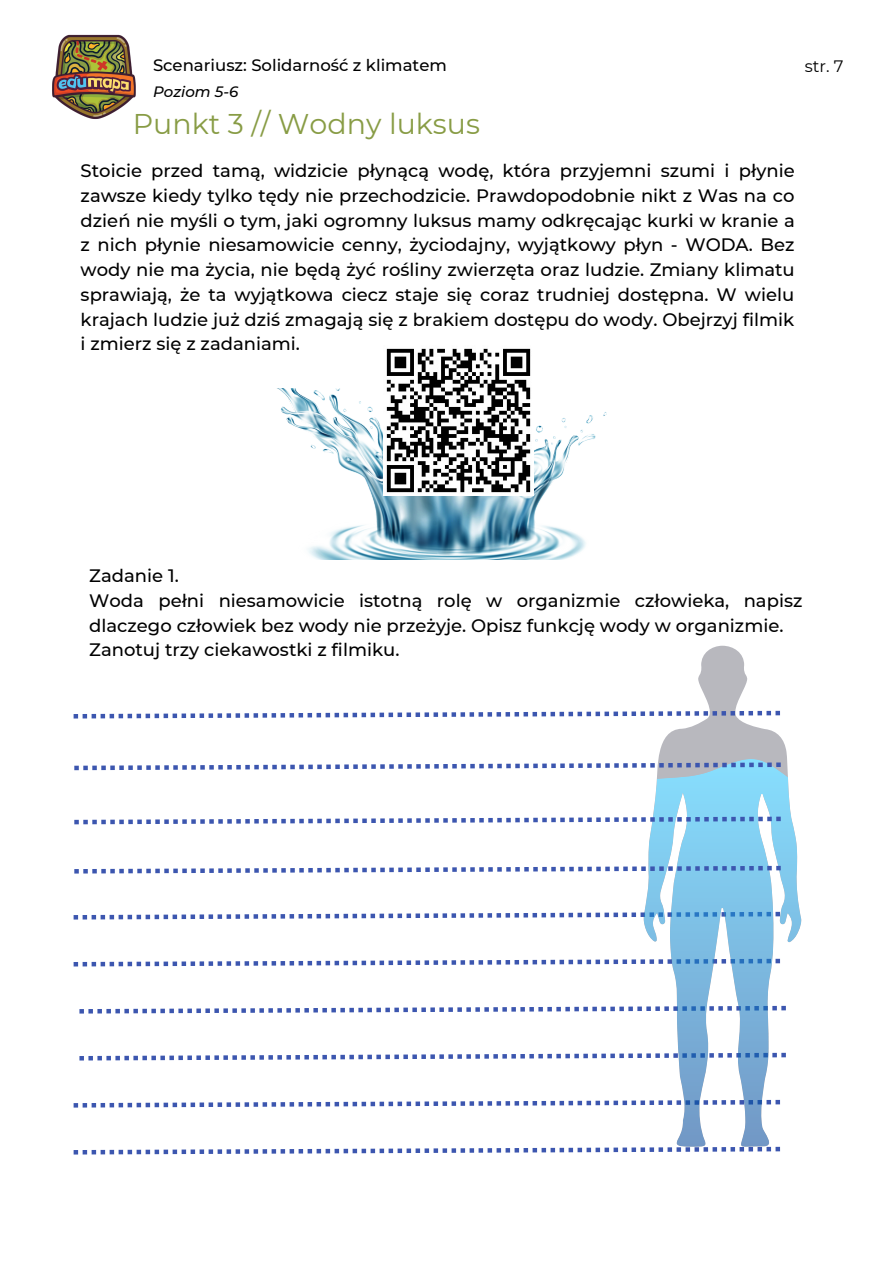
<style>
.page{position:relative;width:893px;height:1264px;background:#fff}
.page>*{position:absolute;margin:0;border:0;box-sizing:border-box;transform-origin:0 0}
.t1{font:28.5px "Montserrat";color:#889c45}
.t2{font:500 18px/24.8px "Montserrat";color:#000;text-align:justify}
.t3{font:500 16.5px "Montserrat";color:#000}
.t4{font:16.5px "Montserrat";color:#000}
.t5{font:italic 500 15px "Montserrat";color:#000}
</style>
<div class="page">
<img style="left:52px;top:34px;width:84px;height:85px">
<img style="left:279px;top:389px;width:327px;height:171px">
<img style="left:383px;top:348px;width:150px;height:147px">
<svg style="left:74px;top:912px;width:568px;height:7px"></svg>
<svg style="left:74px;top:959px;width:568px;height:7px"></svg>
<svg style="left:79px;top:1006px;width:563px;height:7px"></svg>
<svg style="left:79px;top:1053px;width:563px;height:7px"></svg>
<svg style="left:74px;top:1100px;width:568px;height:7px"></svg>
<svg style="left:74px;top:1147px;width:706px;height:7px"></svg>
<svg style="left:642px;top:645px;width:159px;height:505px"></svg>
<svg style="left:719px;top:759px;width:55px;height:3px"></svg>
<svg style="left:74px;top:865px;width:706px;height:8px"></svg>
<svg style="left:74px;top:816px;width:706px;height:8px"></svg>
<svg style="left:74px;top:762px;width:706px;height:8px"></svg>
<svg style="left:74px;top:710px;width:706px;height:8px"></svg>
<p class="t3" style="left:153px;top:55px;width:295px">Scenariusz: Solidarność z klimatem</p>
<p class="t1" style="left:133px;top:106px;width:348px">Punkt 3 // Wodny luksus</p>
<p class="t5" style="left:153px;top:82px;width:87px">Poziom 5-6</p>
<p class="t2" style="left:81px;top:158px;width:715px">Stoicie przed tamą, widzicie płynącą wodę, która przyjemni szumi i płynie zawsze kiedy tylko tędy nie przechodzicie. Prawdopodobnie nikt z Was na co dzień nie myśli o tym, jaki ogromny luksus mamy odkręcając kurki w kranie a z nich płynie niesamowicie cenny, życiodajny, wyjątkowy płyn - WODA. Bez wody nie ma życia, nie będą żyć rośliny zwierzęta oraz ludzie. Zmiany klimatu sprawiają, że ta wyjątkowa ciecz staje się coraz trudniej dostępna. W wielu krajach ludzie już dziś zmagają się z brakiem dostępu do wody. Obejrzyj filmik i zmierz się z zadaniami.</p>
<p class="t4" style="left:804px;top:56px;width:40px">str. 7</p>
<p class="t2" style="left:89px;top:563px;width:91px">Zadanie 1.</p>
<p class="t2" style="left:89px;top:588px;width:714px">Woda pełni niesamowicie istotną rolę w organizmie człowieka, napisz dlaczego człowiek bez wody nie przeżyje. Opisz funkcję wody w organizmie.</p>
<p class="t2" style="left:89px;top:637px;width:311px">Zanotuj trzy ciekawostki z filmiku.</p>
</div>
